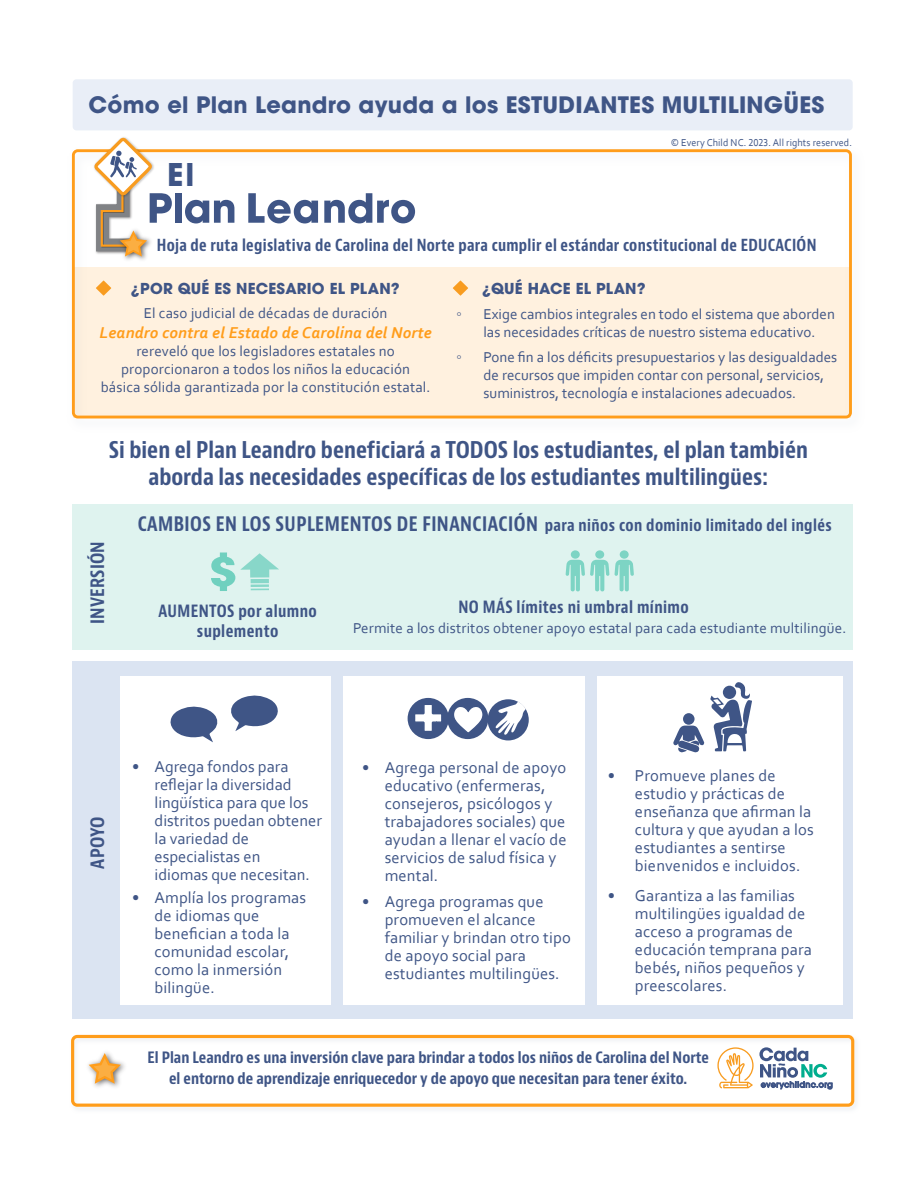
<style>
.page{position:relative;width:918px;height:1188px;background:#fff}
.page>*{position:absolute;margin:0;border:0;box-sizing:border-box;transform-origin:0 0}
.t1{font:700 31.05px "ITC Avant Garde Pro";color:#3f5586}
.t2{font:700 condensed 22.5px/27px "Bernino Sans";color:#3f5586;text-align:center}
.t3{font:700 22.5px "ITC Avant Garde Pro";letter-spacing:.01em;color:#3f5586}
.t4{font:700 condensed 19.5px "Bernino Sans";letter-spacing:.025em;color:#3f5586;scale:.96 1}
.t5{font:700 condensed 18px "Bernino Sans";letter-spacing:.01em;color:#3f5586}
.t6{font:16.5px/18px "Corbel";letter-spacing:.01em;color:#3f5586}
.t7{font:700 condensed 16.5px/19.5px "Bernino Sans";letter-spacing:.025em;color:#3f5586;text-align:center;scale:.96 1}
.t8{font:italic 700 16.5px "Corbel";letter-spacing:.01em;color:#ff9d1b}
.t9{font:700 condensed 16.2px "Bernino Sans";letter-spacing:.02em;color:#3f5586;scale:.95 1}
.t10{font:700 condensed 15.3px/21px "Bernino Sans";color:#3f5586;text-align:center}
.t11{font:15px/18px "Corbel";color:#3f5586}
.t12{font:700 15px "ITC Avant Garde Pro";letter-spacing:.01em;color:#3f5586}
.t13{font:15px "Times New Roman";color:#3f5586}
.t14{font:10.5px "Corbel";letter-spacing:.01em;color:#3f5586;scale:.95 1}
.t15{font:500 8.1px "ITC Avant Garde Pro";letter-spacing:.045em;color:#3f5586}
.s1{font-size:16.2px}
</style>
<div class="page">
<div style="left:73px;top:662px;width:780px;height:357px;background:#dbe4f2"></div>
<div style="left:73px;top:79px;width:780px;height:51px;background:#e9eef7;border-radius:4px"></div>
<div style="left:343px;top:676px;width:242px;height:329px;background:#fff"></div>
<div style="left:120px;top:676px;width:211px;height:329px;background:#fff"></div>
<div style="left:73px;top:504px;width:780px;height:146px;background:#dff3ef"></div>
<div style="left:597px;top:676px;width:245px;height:329px;background:#fff"></div>
<svg style="left:71px;top:1034px;width:785px;height:74px"></svg>
<div style="left:71px;top:1035px;width:783px;height:72px;border:3px solid #ff9d1b;border-radius:5px"></div>
<svg style="left:571px;top:550px;width:9px;height:9px"></svg>
<svg style="left:595px;top:550px;width:9px;height:9px"></svg>
<svg style="left:566px;top:560px;width:68px;height:31px"></svg>
<svg style="left:620px;top:550px;width:9px;height:9px"></svg>
<svg style="left:408px;top:698px;width:121px;height:42px"></svg>
<svg style="left:673px;top:682px;width:79px;height:71px"></svg>
<svg style="left:170px;top:706px;width:48px;height:36px"></svg>
<svg style="left:231px;top:695px;width:47px;height:36px"></svg>
<img style="left:82px;top:1046px;width:48px;height:47px">
<svg style="left:89px;top:1053px;width:32px;height:31px"></svg>
<svg style="left:211px;top:552px;width:68px;height:39px"></svg>
<img style="left:71px;top:155px;width:780px;height:264px">
<div style="left:72px;top:149px;width:780px;height:269px;border:3px solid #ff9d1b;border-radius:4px"></div>
<img style="left:114px;top:258px;width:41px;height:6px">
<div style="left:73px;top:267px;width:777px;height:150px;background:#fff1df"></div>
<svg style="left:96px;top:281px;width:15px;height:15px"></svg>
<svg style="left:453px;top:281px;width:15px;height:15px"></svg>
<svg style="left:185px;top:200px;width:49px;height:23px"></svg>
<svg style="left:90px;top:138px;width:82px;height:120px"></svg>
<div style="left:175px;top:193px;width:7px;height:30px;background:#3f5586"></div>
<svg style="left:248px;top:193px;width:70px;height:30px"></svg>
<svg style="left:324px;top:193px;width:91px;height:30px"></svg>
<svg style="left:717px;top:1047px;width:115px;height:42px"></svg>
<h2 class="t3" style="left:89px;top:90px;width:737px">Cómo el Plan Leandro ayuda a los ESTUDIANTES MULTILINGÜES</h2>
<h1 class="t1" style="left:167px;top:154px;width:29px">El</h1>
<p class="t14" style="left:671px;top:136px;width:192px">© Every Child NC. 2023. All rights reserved.</p>
<p class="t9" style="left:157px;top:235px;width:696px">Hoja de ruta legislativa de Carolina del Norte para cumplir el estándar constitucional de EDUCACIÓN</p>
<p class="t12" style="left:131px;top:278px;width:270px">¿POR QUÉ ES NECESARIO EL PLAN?</p>
<p class="t12" style="left:482px;top:278px;width:165px">¿QUÉ HACE EL PLAN?</p>
<p class="t13" style="left:456px;top:303px;width:7px">◦</p>
<p class="t11" style="left:483px;top:304px;width:353px">Exige cambios integrales en todo el sistema que aborden las necesidades críticas de nuestro sistema educativo.</p>
<p class="t13" style="left:456px;top:347px;width:7px">◦</p>
<p class="t11" style="left:483px;top:348px;width:355px">Pone fin a los déficits presupuestarios y las desigualdades de recursos que impiden contar con personal, servicios, suministros, tecnología e instalaciones adecuados.</p>
<p class="t11" style="left:144px;top:304px;width:245px">El caso judicial de décadas de duración</p>
<p class="t8" style="left:99px;top:322px;width:334px">Leandro contra el Estado de Carolina del Norte</p>
<p class="t11" style="left:101px;top:342px;width:331px;text-align:center">rereveló que los legisladores estatales no proporcionaron a todos los niños la educación básica sólida garantizada por la constitución estatal.</p>
<h2 class="t2" style="left:109px;top:437px;width:701px">Si bien el Plan Leandro beneficiará a TODOS los estudiantes, el plan también aborda las necesidades específicas de los estudiantes multilingües:</h2>
<p class="t5" style="left:87px;top:624px;width:84px;rotate:-90deg">INVERSIÓN</p>
<p class="t4" style="left:138px;top:512px;width:724px">CAMBIOS EN LOS SUPLEMENTOS DE FINANCIACIÓN <span class="s1">para niños con dominio limitado del inglés</span></p>
<p class="t7" style="left:158px;top:602px;width:167px">AUMENTOS por alumno suplemento</p>
<p class="t7" style="left:458px;top:598px;width:241px">NO MÁS límites ni umbral mínimo</p>
<p class="t11" style="left:353px;top:619px;width:495px">Permite a los distritos obtener apoyo estatal para cada estudiante multilingüe.</p>
<p class="t5" style="left:87px;top:869px;width:53px;rotate:-90deg">APOYO</p>
<p class="t6" style="left:155px;top:757px;width:169px;text-indent:-23px">• Agrega fondos para reflejar la diversidad lingüística para que los distritos puedan obtener la variedad de especialistas en<br>idiomas que necesitan.</p>
<p class="t6" style="left:635px;top:766px;width:180px;text-indent:-27px">• Promueve planes de estudio y prácticas de enseñanza que afirman la cultura y que ayudan a los estudiantes a sentirse bienvenidos e incluidos.</p>
<p class="t6" style="left:155px;top:888px;width:153px;text-indent:-23px">• Amplía los programas de idiomas que benefician a toda la comunidad escolar, como la inmersión bilingüe.</p>
<p class="t6" style="left:385px;top:758px;width:183px;text-indent:-23px">• Agrega personal de apoyo educativo (enfermeras, consejeros, psicólogos y trabajadores sociales) que ayudan a llenar el vacío de servicios de salud física y mental.</p>
<p class="t6" style="left:635px;top:886px;width:178px;text-indent:-27px">• Garantiza a las familias multilingües igualdad de acceso a programas de educación temprana para bebés, niños pequeños y preescolares.</p>
<p class="t6" style="left:385px;top:892px;width:188px;text-indent:-23px">• Agrega programas que promueven el alcance familiar y brindan otro tipo de apoyo social para estudiantes multilingües.</p>
<p class="t10" style="left:147px;top:1047px;width:563px">El Plan Leandro es una inversión clave para brindar a todos los niños de Carolina del Norte el entorno de aprendizaje enriquecedor y de apoyo que necesitan para tener éxito.</p>
<p class="t15" style="left:761px;top:1079px;width:74px">everychildnc.org</p>
</div>
